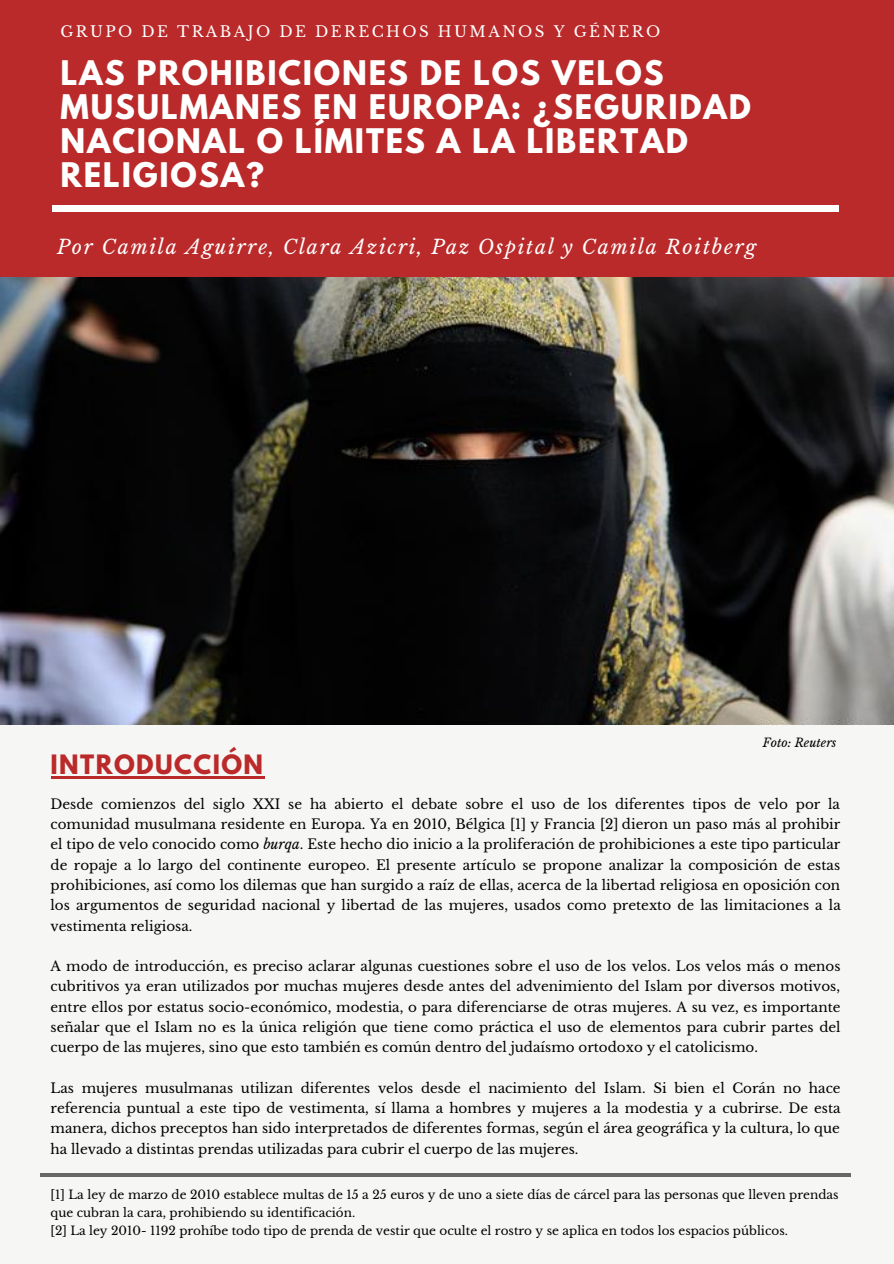
<style>
.page{position:relative;width:894px;height:1264px;background:#fff}
.page>*{position:absolute;margin:0;border:0;box-sizing:border-box;transform-origin:0 0}
.t1{font:700 30px/33.8px "League Spartan";letter-spacing:.06em;color:#fff}
.t2{font:700 23.7px "League Spartan";letter-spacing:.06em;color:#bb2a2a}
.t3{font:italic 19.5px "Libre Baskerville";letter-spacing:.09em;color:#fff}
.t4{font:15px "Libre Baskerville";letter-spacing:.16em;color:#fff}
.t5{font:13.5px/20.2px "Libre Baskerville";color:#000;text-align:justify}
.t6{font:12px/18px "Libre Baskerville";color:#000}
.t7{font:italic 12px "Libre Baskerville";color:#000}
.s1{font-style:italic}
</style>
<div class="page">
<div style="left:0;top:0;width:893px;height:1263px;background:#f6f6f4"></div>
<div style="left:0;top:0;width:893px;height:359px;background:#bb2a2a"></div>
<div style="left:53px;top:205px;width:785px;height:7px;background:#fff"></div>
<img style="left:0;top:277px;width:893px;height:447px">
<hr style="left:51px;top:776px;width:213px;height:2px;background:#bb2a2a">
<hr style="left:41px;top:1173px;width:809px;height:3px;background:#666">
<p class="t4" style="left:60px;top:23px;width:601px">GRUPO DE TRABAJO DE DERECHOS HUMANOS Y GÉNERO</p>
<p class="t1" style="left:60px;top:60px;width:691px">LAS PROHIBICIONES DE LOS VELOS<br>MUSULMANES EN EUROPA: ¿SEGURIDAD<br>NACIONAL O LÍMITES A LA LIBERTAD<br>RELIGIOSA?</p>
<p class="t3" style="left:57px;top:235px;width:700px">Por Camila Aguirre, Clara Azicri, Paz Ospital y Camila Roitberg</p>
<p class="t7" style="left:762px;top:735px;width:75px">Foto: Reuters</p>
<p class="t2" style="left:51px;top:752px;width:214px">INTRODUCCIÓN</p>
<p class="t5" style="left:51px;top:794px;width:791px">Desde comienzos del siglo XXI se ha abierto el debate sobre el uso de los diferentes tipos de velo por la comunidad musulmana residente en Europa. Ya en 2010, Bélgica [1] y Francia [2] dieron un paso más al prohibir el tipo de velo conocido como <span class="s1">burqa</span>. Este hecho dio inicio a la proliferación de prohibiciones a este tipo particular de ropaje a lo largo del continente europeo. El presente artículo se propone analizar la composición de estas prohibiciones, así como los dilemas que han surgido a raíz de ellas, acerca de la libertad religiosa en oposición con los argumentos de seguridad nacional y libertad de las mujeres, usados como pretexto de las limitaciones a la vestimenta religiosa.</p>
<p class="t5" style="left:51px;top:956px;width:791px">A modo de introducción, es preciso aclarar algunas cuestiones sobre el uso de los velos. Los velos más o menos cubritivos ya eran utilizados por muchas mujeres desde antes del advenimiento del Islam por diversos motivos, entre ellos por estatus socio-económico, modestia, o para diferenciarse de otras mujeres. A su vez, es importante señalar que el Islam no es la única religión que tiene como práctica el uso de elementos para cubrir partes del cuerpo de las mujeres, sino que esto también es común dentro del judaísmo ortodoxo y el catolicismo.</p>
<p class="t5" style="left:51px;top:1077px;width:791px">Las mujeres musulmanas utilizan diferentes velos desde el nacimiento del Islam. Si bien el Corán no hace referencia puntual a este tipo de vestimenta, sí llama a hombres y mujeres a la modestia y a cubrirse. De esta manera, dichos preceptos han sido interpretados de diferentes formas, según el área geográfica y la cultura, lo que ha llevado a distintas prendas utilizadas para cubrir el cuerpo de las mujeres.</p>
<p class="t6" style="left:51px;top:1185px;width:789px">[1] La ley de marzo de 2010 establece multas de 15 a 25 euros y de uno a siete días de cárcel para las personas que lleven prendas que cubran la cara, prohibiendo su identificación.</p>
<p class="t6" style="left:51px;top:1221px;width:738px">[2] La ley 2010- 1192 prohíbe todo tipo de prenda de vestir que oculte el rostro y se aplica en todos los espacios públicos.</p>
</div>
